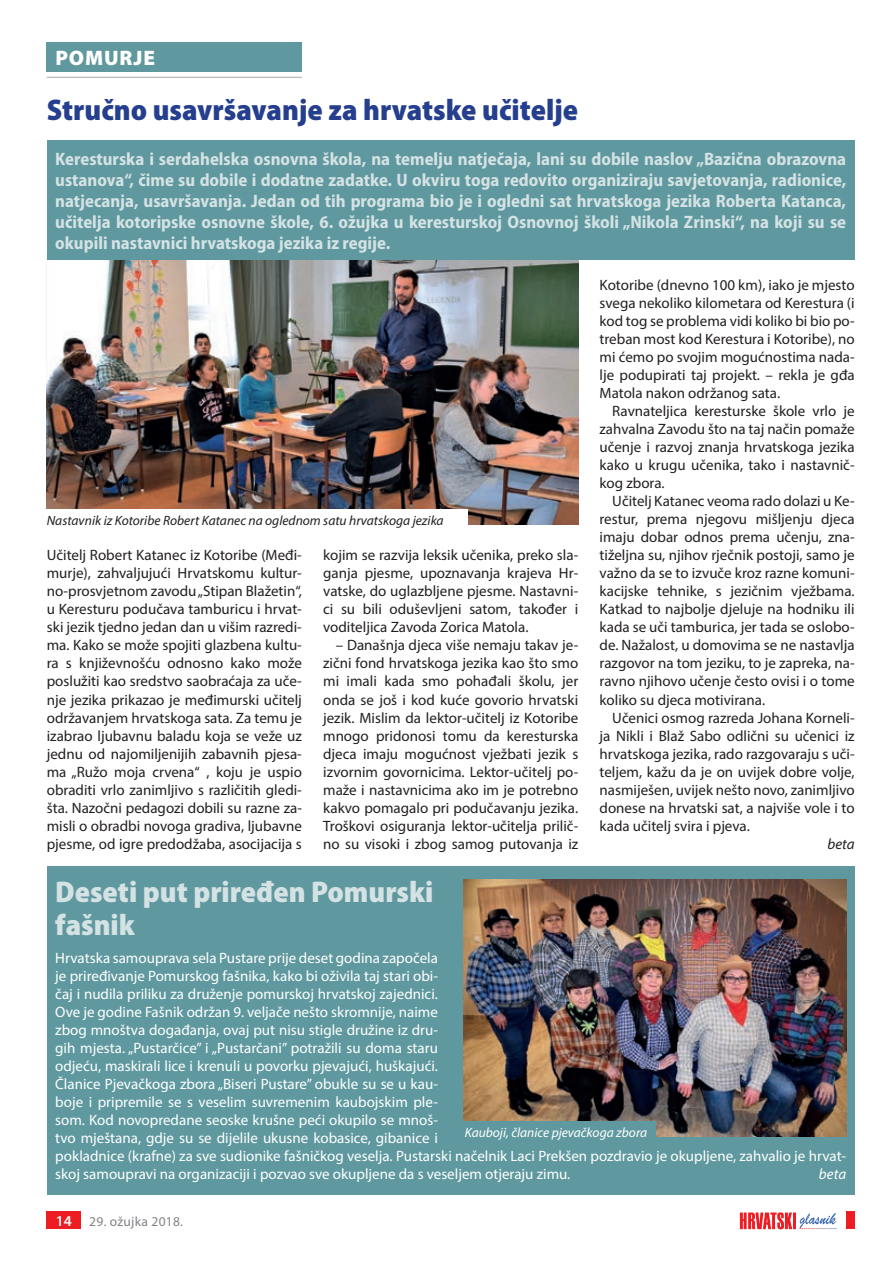
<style>
.page{position:relative;width:893px;height:1263px;background:#fff}
.page>*{position:absolute;margin:0;border:0;box-sizing:border-box;transform-origin:0 0}
.t1{font:900 semi-condensed 30px "Myriad Pro";color:#253f8e}
.t2{font:900 semi-condensed 30px/33px "Myriad Pro";color:#d5e2e4}
.t3{font:900 21px "Myriad Pro";letter-spacing:.04em;color:#fff}
.t4{font:700 semi-condensed 18px/21px "Myriad Pro";color:#d5e2e4;text-align:justify}
.t5{font:15px/18px "Myriad Pro";color:#231f20;text-align:justify}
.t6{font:15px/18px "Myriad Pro";color:#fff}
.t7{font:italic 15px "Myriad Pro";color:#231f20}
.t8{font:italic 15px "Myriad Pro";color:#fff}
.t9{font:italic 13.5px "Myriad Pro";color:#231f20}
.t10{font:italic 13.5px "Myriad Pro";color:#fff}
.t11{font:13.5px "Myriad Pro";letter-spacing:.02em;color:#808285}
.s1{font-weight:600;font-size:15px;color:#fff}
</style>
<div class="page">
<svg style="left:740px;top:1212px;width:96px;height:17px"></svg>
<div style="left:846px;top:1212px;width:9px;height:17px;background:#ee1d23"></div>
<div style="left:47px;top:1212px;width:34px;height:17px;background:#ee1d23"></div>
<div style="left:47px;top:43px;width:255px;height:29px;background:#5f999f"></div>
<hr style="left:47px;top:77px;width:255px;height:1px;background:#a8a9ad">
<img style="left:47px;top:259px;width:531px;height:265px">
<div style="left:47px;top:140px;width:808px;height:119px;background:#5f999f"></div>
<div style="left:43px;top:509px;width:425px;height:22px;background:#fff"></div>
<div style="left:47px;top:866px;width:808px;height:329px;background:#5f999f"></div>
<img style="left:463px;top:879px;width:383px;height:257px">
<div style="left:456px;top:1121px;width:200px;height:22px;background:#5f999f"></div>
<h2 class="t3" style="left:55px;top:44px;width:99px">POMURJE</h2>
<h1 class="t1" style="left:47px;top:90px;width:533px">Stručno usavršavanje za hrvatske učitelje</h1>
<p class="t4" style="left:55px;top:148px;width:792px">Keresturska i serdahelska osnovna škola, na temelju natječaja, lani su dobile naslov „Bazična obrazovna ustanova“, čime su dobile i dodatne zadatke. U okviru toga redovito organiziraju savjetovanja, radionice, natjecanja, usavršavanja. Jedan od tih programa bio je i ogledni sat hrvatskoga jezika Roberta Katanca, učitelja kotoripske osnovne škole, 6. ožujka u keresturskoj Osnovnoj školi „Nikola Zrinski“, na koji su se okupili nastavnici hrvatskoga jezika iz regije.</p>
<p class="t9" style="left:47px;top:512px;width:398px">Nastavnik iz Kotoribe Robert Katanec na oglednom satu hrvatskoga jezika</p>
<p class="t5" style="left:47px;top:546px;width:257px">Učitelj Robert Katanec iz Kotoribe (Međi&shy;murje), zahvaljujući Hrvatskomu kultur&shy;no-prosvjetnom zavodu „Stipan Blažetin“, u Keresturu podučava tamburicu i hrvat&shy;ski jezik tjedno jedan dan u višim razredi&shy;ma. Kako se može spojiti glazbena kultu&shy;ra s književnošću odnosno kako može poslužiti kao sredstvo saobraćaja za uče&shy;nje jezika prikazao je međimurski učitelj održavanjem hrvatskoga sata. Za temu je izabrao ljubavnu baladu koja se veže uz jednu od najomiljenijih zabavnih pjesa&shy;ma „Ružo moja crvena“ , koju je uspio obraditi vrlo zanimljivo s različitih gledi&shy;šta. Nazočni pedagozi dobili su razne za&shy;misli o obradbi novoga gradiva, ljubavne pjesme, od igre predodžaba, asocijacija s</p>
<p class="t5" style="left:323px;top:546px;width:257px">kojim se razvija leksik učenika, preko sla&shy;ganja pjesme, upoznavanja krajeva Hr&shy;vatske, do uglazbljene pjesme. Nastavni&shy;ci su bili oduševljeni satom, također i voditeljica Zavoda Zorica Matola.</p>
<p class="t5" style="left:323px;top:636px;width:257px;text-indent:13px">– Današnja djeca više nemaju takav je&shy;zični fond hrvatskoga jezika kao što smo mi imali kada smo pohađali školu, jer onda se još i kod kuće govorio hrvatski jezik. Mislim da lektor-učitelj iz Kotoribe mnogo pridonosi tomu da keresturska djeca imaju mogućnost vježbati jezik s izvornim govornicima. Lektor-učitelj po&shy;maže i nastavnicima ako im je potrebno kakvo pomagalo pri podučavanju jezika.<br>Troškovi osiguranja lektor-učitelja prilič&shy;no su visoki i zbog samog putovanja iz</p>
<h1 class="t2" style="left:55px;top:874px;width:380px">Deseti put priređen Pomurski fašnik</h1>
<p class="t5" style="left:600px;top:276px;width:257px">Kotoribe (dnevno 100 km), iako je mjesto svega nekoliko kilometara od Kerestura (i kod tog se problema vidi koliko bi bio po&shy;treban most kod Kerestura i Kotoribe), no mi ćemo po svojim mogućnostima nada&shy;lje podupirati taj projekt. – rekla je gđa Matola nakon održanog sata.</p>
<p class="t5" style="left:600px;top:402px;width:257px;text-indent:13px">Ravnateljica keresturske škole vrlo je zahvalna Zavodu što na taj način pomaže učenje i razvoj znanja hrvatskoga jezika kako u krugu učenika, tako i nastavnič&shy;kog zbora.</p>
<p class="t5" style="left:599px;top:492px;width:257px;text-indent:13px">Učitelj Katanec veoma rado dolazi u Ke&shy;restur, prema njegovu mišljenju djeca imaju dobar odnos prema učenju, zna&shy;tiželjna su, njihov rječnik postoji, samo je važno da se to izvuče kroz razne komuni&shy;kacijske tehnike, s jezičnim vježbama.<br>Katkad to najbolje djeluje na hodniku ili kada se uči tamburica, jer tada se oslobo&shy;de. Nažalost, u domovima se ne nastavlja razgovor na tom jeziku, to je zapreka, na&shy;ravno njihovo učenje često ovisi i o tome koliko su djeca motivirana.</p>
<p class="t5" style="left:599px;top:708px;width:257px;text-indent:13px">Učenici osmog razreda Johana Korneli&shy;ja Nikli i Blaž Sabo odlični su učenici iz hrvatskoga jezika, rado razgovaraju s uči&shy;teljem, kažu da je on uvijek dobre volje, nasmiješen, uvijek nešto novo, zanimljivo donese na hrvatski sat, a najviše vole i to kada učitelj svira i pjeva.</p>
<p class="t7" style="left:827px;top:834px;width:29px">beta</p>
<p class="t6" style="left:55px;top:949px;width:792px">Hrvatska samouprava sela Pustare prije deset godina započela<br>je priređivanje Pomurskog fašnika, kako bi oživila taj stari obi-<br>čaj i nudila priliku za druženje pomurskoj hrvatskoj zajednici.<br>Ove je godine Fašnik održan 9. veljače nešto skromnije, naime<br>zbog mnoštva događanja, ovaj put nisu stigle družine iz dru-<br>gih mjesta. „Pustarčice” i „Pustarčani” potražili su doma staru<br>odjeću, maskirali lice i krenuli u povorku pjevajući, huškajući.<br>Članice Pjevačkoga zbora „Biseri Pustare” obukle su se u kau-<br>boje i pripremile se s veselim suvremenim kaubojskim ple-<br>som. Kod novopredane seoske krušne peći okupilo se mnoš-<br>tvo mještana, gdje su se dijelile ukusne kobasice, gibanice i<br>pokladnice (krafne) za sve sudionike fašničkog veselja. Pustarski načelnik Laci Prekšen pozdravio je okupljene, zahvalio je hrvat&shy;skoj samoupravi na organizaciji i pozvao sve okupljene da s veseljem otjeraju zimu.</p>
<p class="t10" style="left:465px;top:1124px;width:184px">Kauboji, članice pjevačkoga zbora</p>
<p class="t8" style="left:819px;top:1165px;width:29px">beta</p>
<p class="t11" style="left:56px;top:1213px;width:129px"><span class="s1">14</span> 29. ožujka 2018.</p>
</div>
